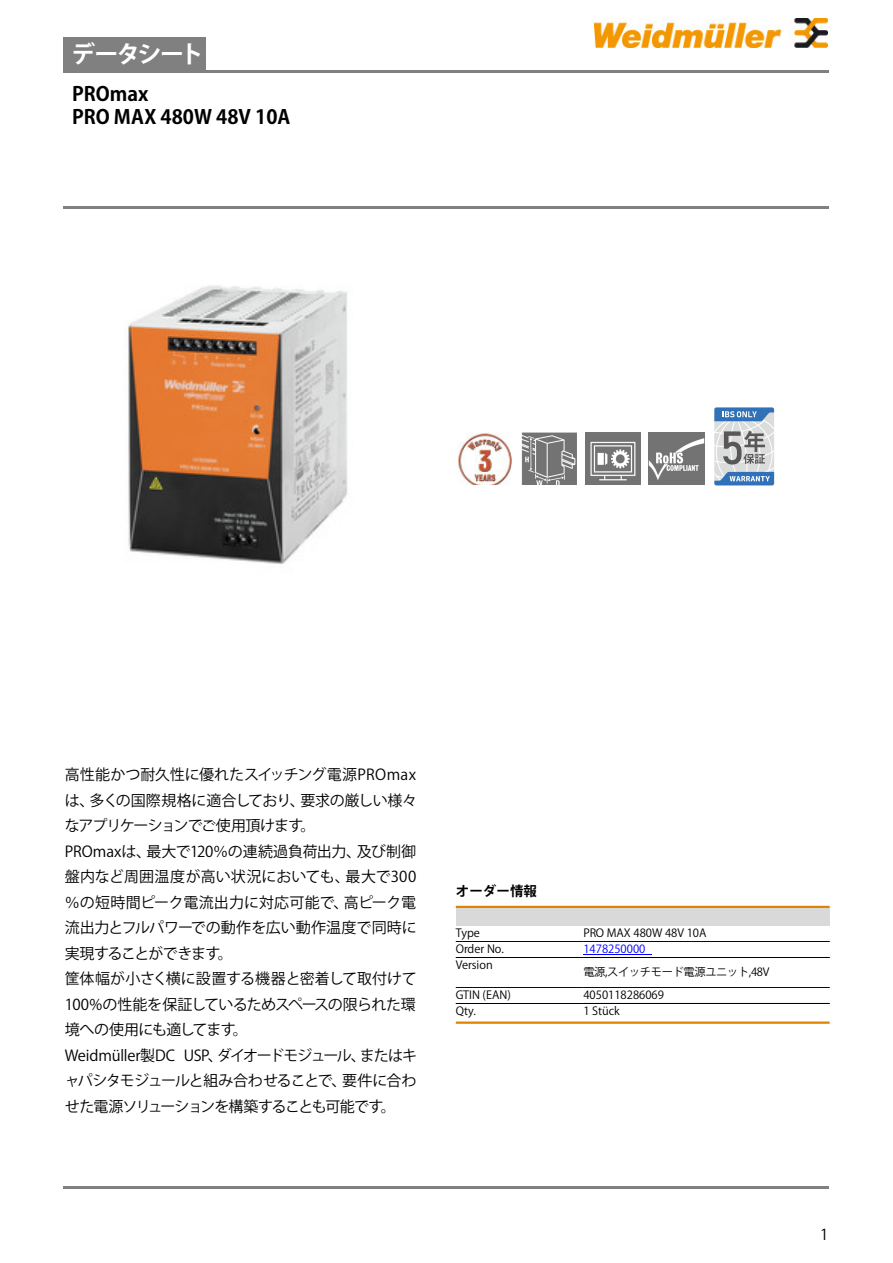
<style>
.page{position:relative;width:893px;height:1263px;background:#fff}
.page>*{position:absolute;margin:0;border:0;box-sizing:border-box;transform-origin:0 0}
.t1{font:700 24px "Koz Go Pr 6 N";letter-spacing:-.085em;color:#fff}
.t2{font:700 19.5px/22.5px "Koz Go Pr 6 N";color:#000}
.t3{font:15px/25.5px "Koz Go Pr 6 N";letter-spacing:-.025em;color:#000}
.t4{font:700 13.5px "Koz Go Pr 6 N";letter-spacing:.005em;color:#000}
.t5{font:11.25px "Koz Go Pr 6 N";color:#000}
.t6{font:11.25px "Koz Go Pr 6 N";letter-spacing:-.03em;color:#000}
.t7{font:11.25px "Koz Go Pr 6 N";color:#00f}
</style>
<div class="page">
<hr style="left:64px;top:70px;width:765px;height:2px;background:#808080">
<img style="left:594px;top:18px;width:233px;height:30px">
<hr style="left:64px;top:1186px;width:765px;height:3px;background:#808080">
<img style="left:126px;top:285px;width:222px;height:280px">
<img style="left:458px;top:433px;width:54px;height:52px">
<img style="left:521px;top:433px;width:56px;height:52px">
<img style="left:585px;top:433px;width:55px;height:52px">
<img style="left:649px;top:433px;width:55px;height:52px">
<hr style="left:456px;top:906px;width:374px;height:2px;background:#e18200">
<div style="left:456px;top:908px;width:374px;height:17px;background:#d9d9d9"></div>
<hr style="left:456px;top:941px;width:127px;height:1px;background:#000">
<hr style="left:583px;top:941px;width:247px;height:1px;background:#000">
<hr style="left:583px;top:954px;width:69px;height:1px;background:#00f">
<hr style="left:456px;top:957px;width:127px;height:1px;background:#000">
<hr style="left:583px;top:957px;width:247px;height:1px;background:#000">
<hr style="left:456px;top:987px;width:127px;height:1px;background:#000">
<hr style="left:583px;top:987px;width:247px;height:1px;background:#000">
<hr style="left:456px;top:1003px;width:127px;height:1px;background:#000">
<hr style="left:583px;top:1003px;width:247px;height:1px;background:#000">
<hr style="left:456px;top:1021px;width:374px;height:3px;background:#e18200">
<hr style="left:64px;top:206px;width:765px;height:2px;background:#808080">
<div style="left:64px;top:38px;width:142px;height:32px;background:#808080"></div>
<svg style="left:714px;top:407px;width:60px;height:78px;background:#a1b2c5"></svg>
<h1 class="t1" style="left:71px;top:40px;width:134px">データシート</h1>
<h2 class="t2" style="left:72px;top:83px;width:220px">PROmax<br>PRO MAX 480W 48V 10A</h2>
<p class="t3" style="left:65px;top:762px;width:354px">高性能かつ耐久性に優れたスイッチング電源PROmaxは、多くの国際規格に適合しており、要求の厳しい様々なアプリケーションでご使用頂けます。<br>PROmaxは、最大で120％の連続過負荷出力、及び制御盤内など周囲温度が高い状況においても、最大で300％の短時間ピーク電流出力に対応可能で、高ピーク電流出力とフルパワーでの動作を広い動作温度で同時に実現することができます。<br>筐体幅が小さく横に設置する機器と密着して取付けて<br>100%の性能を保証しているためスペースの限られた環境への使用にも適してます。<br>Weidmüller製DC USP、ダイオードモジュール、またはキャパシタモジュールと組み合わせることで、要件に合わせた電源ソリューションを構築することも可能です。</p>
<p class="t4" style="left:456px;top:884px;width:83px">オーダー情報</p>
<p class="t5" style="left:456px;top:926px;width:26px">Type</p>
<p class="t5" style="left:583px;top:926px;width:125px">PRO MAX 480W 48V 10A</p>
<p class="t5" style="left:456px;top:943px;width:50px">Order No.</p>
<p class="t7" style="left:583px;top:943px;width:63px">1478250000</p>
<p class="t5" style="left:456px;top:959px;width:38px">Version</p>
<p class="t5" style="left:456px;top:989px;width:57px">GTIN (EAN)</p>
<p class="t5" style="left:583px;top:989px;width:82px">4050118286069</p>
<p class="t5" style="left:456px;top:1005px;width:22px">Qty.</p>
<p class="t5" style="left:583px;top:1005px;width:38px">1 Stück</p>
<p class="t6" style="left:583px;top:965px;width:187px">電源,スイッチモード電源ユニット,48V</p>
<p class="t3" style="left:820px;top:1222px;width:10px">1</p>
</div>
